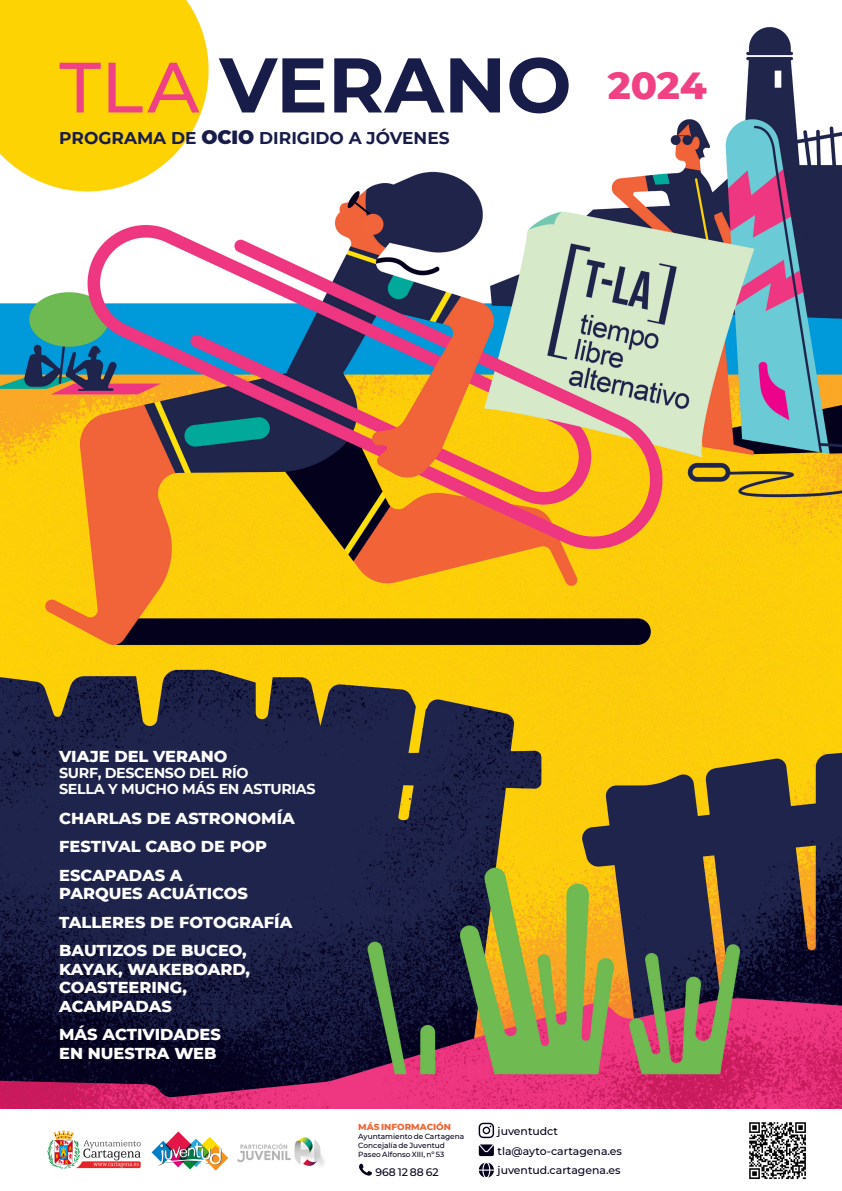
<style>
.page{position:relative;width:842px;height:1191px;background:#fff}
.page>*{position:absolute;margin:0;border:0;box-sizing:border-box;transform-origin:0 0}
.t1{font:700 77.3px "Montserrat";color:#181c49}
.t2{font:800 38.5px "Montserrat";color:#ef4183}
.t3{font:900 19px "Montserrat";color:#181c49}
.t4{font:700 17px "Montserrat";color:#181c49}
.t5{font:800 16.2px/28.6px "Montserrat";color:#fff}
.t6{font:700 14.3px/16px "Montserrat";letter-spacing:-.025em;color:#fff}
.t7{font:500 10.9px/19.2px "Montserrat";color:#04021b}
.t8{font:800 8.9px "Montserrat";color:#f26535}
.t9{font:500 7.4px/8.9px "Montserrat";color:#04021b}
.s1{font-weight:500;font-size:71.1px;color:#ef4183}
</style>
<div class="page">
<img style="left:0;top:0;width:842px;height:1109px">
<img style="left:47px;top:1130px;width:94px;height:40px">
<img style="left:151px;top:1131px;width:78px;height:40px">
<svg style="left:479px;top:1144px;width:15px;height:12px"></svg>
<svg style="left:479px;top:1162px;width:15px;height:15px"></svg>
<svg style="left:479px;top:1122px;width:15px;height:16px"></svg>
<svg style="left:359px;top:1163px;width:13px;height:12px"></svg>
<img style="left:237px;top:1137px;width:88px;height:29px">
<img style="left:749px;top:1122px;width:57px;height:58px">
<h1 class="t1" style="left:59px;top:29px;width:514px"><span class="s1">TLA</span> VERANO</h1>
<p class="t4" style="left:59px;top:125px;width:139px">PROGRAMA DE</p>
<p class="t3" style="left:201px;top:123px;width:55px">OCIO</p>
<p class="t4" style="left:259px;top:125px;width:192px">DIRIGIDO A JÓVENES</p>
<h2 class="t2" style="left:608px;top:57px;width:100px">2024</h2>
<p class="t5" style="left:59px;top:741px;width:170px">VIAJE DEL VERANO</p>
<p class="t6" style="left:59px;top:764px;width:258px">SURF, DESCENSO DEL RÍO<br>SELLA Y MUCHO MÁS EN ASTURIAS</p>
<p class="t5" style="left:59px;top:802px;width:237px">CHARLAS DE ASTRONOMÍA<br>FESTIVAL CABO DE POP<br>ESCAPADAS A</p>
<p class="t5" style="left:59px;top:878px;width:235px">PARQUES ACUÁTICOS<br>TALLERES DE FOTOGRAFÍA<br>BAUTIZOS DE BUCEO,</p>
<p class="t5" style="left:59px;top:959px;width:192px;line-height:18.4px">KAYAK, WAKEBOARD,<br>COASTEERING,<br>ACAMPADAS</p>
<p class="t5" style="left:59px;top:1024px;width:163px;line-height:18.4px">MÁS ACTIVIDADES<br>EN NUESTRA WEB</p>
<p class="t8" style="left:358px;top:1120px;width:94px">MÁS INFORMACIÓN</p>
<p class="t9" style="left:358px;top:1131px;width:107px">Ayuntamiento de Cartagena<br>Concejalía de Juventud<br>Paseo Alfonso XIII, nº 53</p>
<p class="t7" style="left:375px;top:1161px;width:65px">968 12 88 62</p>
<p class="t7" style="left:498px;top:1121px;width:126px">juventudct tla@ayto-cartagena.es juventud.cartagena.es</p>
</div>
